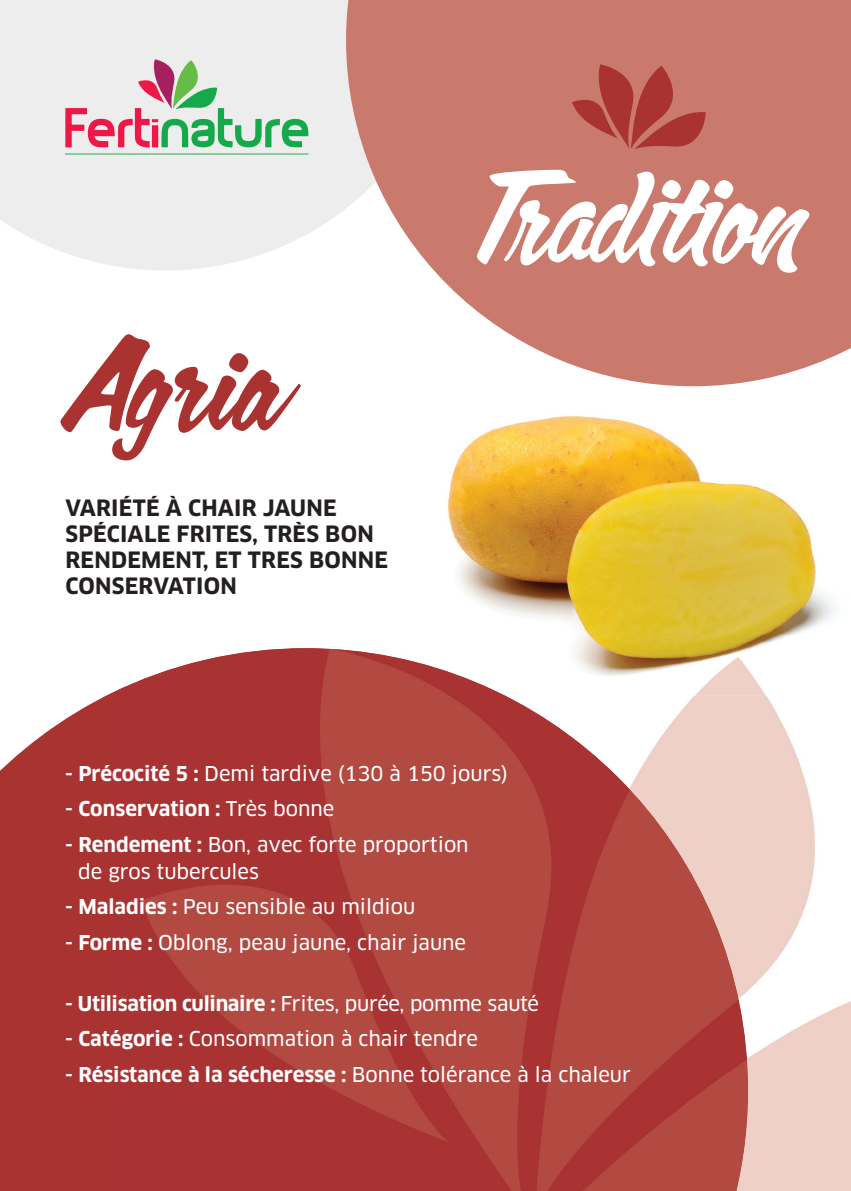
<style>
.page{position:relative;width:851px;height:1191px;background:#fff}
.page>*{position:absolute;margin:0;border:0;box-sizing:border-box;transform-origin:0 0}
.t1{font:121.2px "Calgary Script W00";color:#a83331}
.t2{font:700 22px/26px "Clan OT";letter-spacing:.005em;color:#231f20}
.t3{font:20px/27px "Clan OT News";color:#fff}
.t4{font:700 20px "Clan OT";color:#fff}
.s1{font-family:"Clan OT";font-weight:700}
.s2{font-family:"Clan OT News";font-weight:400}
</style>
<div class="page">
<img style="left:448px;top:386px;width:387px;height:248px">
<svg style="left:0;top:0;width:346px;height:270px;background:#eee"></svg>
<svg style="left:65px;top:59px;width:243px;height:96px;background:#ccccc3"></svg>
<svg style="left:346px;top:0;width:504px;height:386px;fill:#c97a6d"></svg>
<svg style="left:572px;top:64px;width:133px;height:85px;background:#b95850"></svg>
<svg style="left:477px;top:170px;width:332px;height:103px"></svg>
<svg style="left:0;top:693px;width:110px;height:498px;background:#ae413f"></svg>
<img style="left:575px;top:634px;width:219px;height:62px">
<img style="left:747px;top:696px;width:103px;height:495px">
<img style="left:110px;top:648px;width:637px;height:543px">
<p class="t1" style="left:65px;top:310px;width:217px">Agria</p>
<p class="t2" style="left:65px;top:496px;width:324px">VARIÉTÉ À CHAIR JAUNE<br>SPÉCIALE FRITES, TRÈS BON<br>RENDEMENT, ET TRES BONNE<br>CONSERVATION</p>
<p class="t3" style="left:65px;top:760px;width:444px"><span class="s1">- Précocité 5 :</span> Demi tardive (130 à 150 jours)</p>
<p class="t4" style="left:65px;top:800px;width:271px">- Conservation : <span class="s2">Très bonne</span></p>
<p class="t3" style="left:78px;top:831px;width:392px;text-indent:-13px"><span class="s1">- Rendement :</span> Bon, avec forte proportion de gros tubercules</p>
<p class="t3" style="left:65px;top:894px;width:351px"><span class="s1">- Maladies :</span> Peu sensible au mildiou</p>
<p class="t3" style="left:65px;top:929px;width:402px"><span class="s1">- Forme :</span> Oblong, peau jaune, chair jaune</p>
<p class="t3" style="left:65px;top:990px;width:475px"><span class="s1">- Utilisation culinaire :</span> Frites, purée, pomme sauté</p>
<p class="t3" style="left:65px;top:1026px;width:414px"><span class="s1">- Catégorie :</span> Consommation à chair tendre</p>
<p class="t4" style="left:65px;top:1066px;width:567px">- Résistance à la sécheresse : <span class="s2">Bonne tolérance à la chaleur</span></p>
</div>
